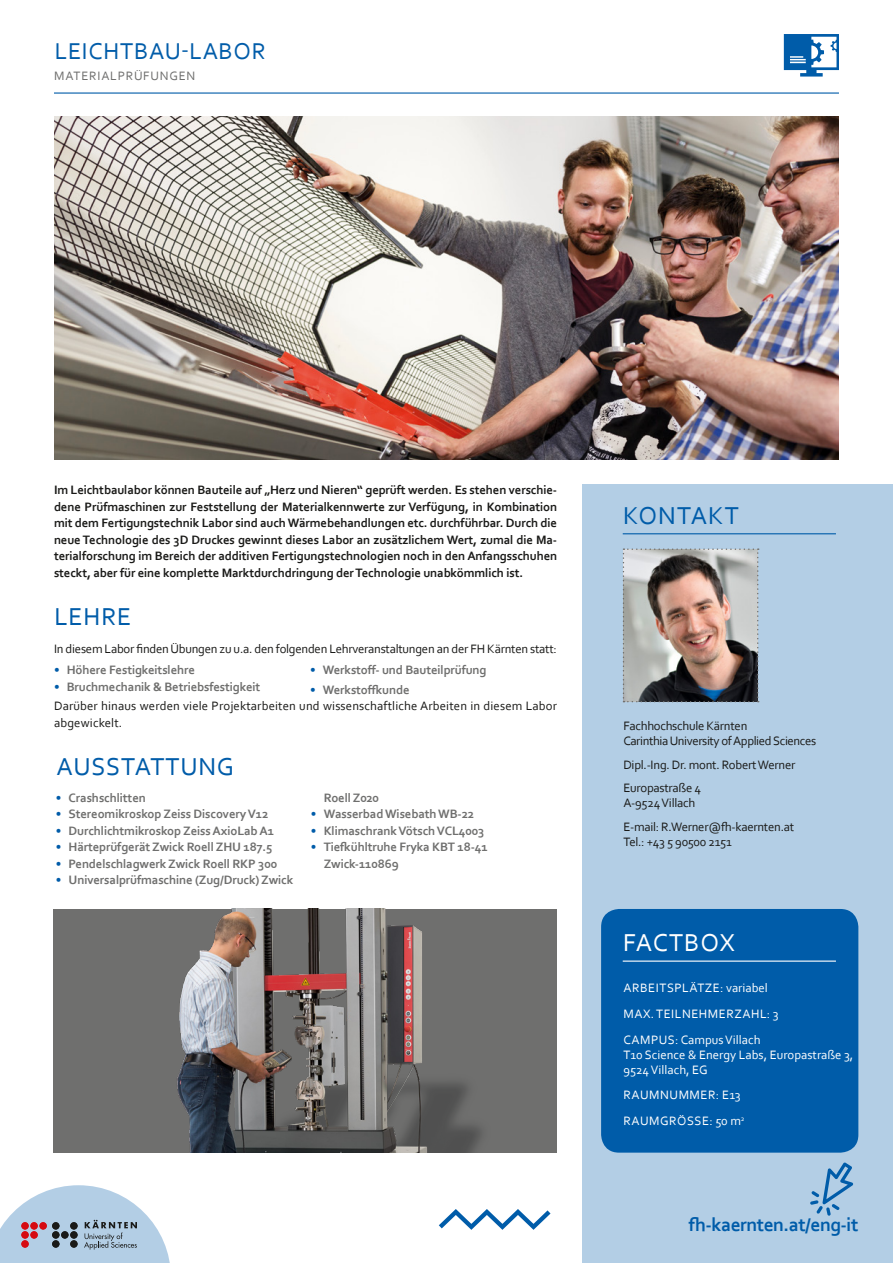
<style>
.page{position:relative;width:893px;height:1263px;background:#fff}
.page>*{position:absolute;margin:0;border:0;box-sizing:border-box;transform-origin:0 0}
.t1{font:25.65px "Corbel";letter-spacing:.03em;color:#005ca9}
.t2{font:25.65px "Corbel";letter-spacing:.035em;color:#fff}
.t3{font:24px "Corbel";letter-spacing:.03em;color:#005ca9}
.t4{font:700 19.5px "Corbel";letter-spacing:-.025em;color:#005ca9}
.t5{font:700 12.75px/16.5px "Corbel";letter-spacing:-.01em;color:#1a1a18;text-align:justify}
.t6{font:700 12.75px/16.5px "Corbel";letter-spacing:-.01em;color:#6f6f6e}
.t7{font:12.75px/15px "Corbel";letter-spacing:-.02em;color:#1a1a18}
.t8{font:12.75px/16.5px "Corbel";letter-spacing:.01em;color:#1a1a18}
.t9{font:12.75px "Corbel";letter-spacing:.04em;color:#fff}
.t10{font:12.75px/15px "Corbel";color:#fff}
.t11{font:12.75px "Corbel";letter-spacing:.06em;color:#6f6f6e}
.s1{color:#005ca9}
</style>
<div class="page">
<div style="left:582px;top:484px;width:311px;height:779px;background:#b3cee5"></div>
<svg style="left:0;top:1185px;width:170px;height:78px"></svg>
<div style="left:21px;top:1222px;width:8px;height:7px;background:#d60a11;border-radius:50%"></div>
<div style="left:30px;top:1222px;width:8px;height:7px;background:#d60a11;border-radius:50%"></div>
<div style="left:39px;top:1222px;width:8px;height:7px;background:#d60a11;border-radius:50%"></div>
<div style="left:21px;top:1231px;width:8px;height:7px;background:#d60a11;border-radius:50%"></div>
<div style="left:30px;top:1231px;width:8px;height:7px;background:#d60a11;border-radius:50%"></div>
<div style="left:21px;top:1240px;width:8px;height:7px;background:#d60a11;border-radius:50%"></div>
<div style="left:52px;top:1222px;width:7px;height:7px;background:#1a1a18;border-radius:50%"></div>
<div style="left:70px;top:1222px;width:8px;height:7px;background:#1a1a18;border-radius:50%"></div>
<div style="left:52px;top:1231px;width:7px;height:7px;background:#1a1a18;border-radius:50%"></div>
<div style="left:61px;top:1231px;width:8px;height:7px;background:#1a1a18;border-radius:50%"></div>
<div style="left:70px;top:1231px;width:8px;height:7px;background:#1a1a18;border-radius:50%"></div>
<div style="left:52px;top:1240px;width:7px;height:7px;background:#1a1a18;border-radius:50%"></div>
<div style="left:70px;top:1240px;width:8px;height:7px;background:#1a1a18;border-radius:50%"></div>
<hr style="left:54px;top:92px;width:785px;height:2px;background:#005ca9">
<svg style="left:784px;top:34px;width:55px;height:43px"></svg>
<hr style="left:623px;top:533px;width:213px;height:1px;background:#005ca9">
<div style="left:601px;top:909px;width:257px;height:243px;background:#005ca9;border-radius:18px"></div>
<hr style="left:623px;top:960px;width:213px;height:2px;background:#fff">
<svg style="left:810px;top:1162px;width:43px;height:54px"></svg>
<svg style="left:439px;top:1209px;width:112px;height:21px"></svg>
<img style="left:54px;top:116px;width:785px;height:343px">
<div style="left:54px;top:909px;width:503px;height:243px;background:#6f6f6e"></div>
<img style="left:177px;top:909px;width:305px;height:243px">
<img style="left:623px;top:548px;width:136px;height:154px">
<p class="t3" style="left:55px;top:36px;width:213px">LEICHTBAU-LABOR</p>
<p class="t11" style="left:54px;top:68px;width:143px">MATERIALPRÜFUNGEN</p>
<p class="t5" style="left:54px;top:481px;width:505px">Im Leichtbaulabor können Bauteile auf „Herz und Nieren“ geprüft werden. Es stehen verschie&shy;dene Prüfmaschinen zur Feststellung der Materialkennwerte zur Verfügung, in Kombination mit dem Fertigungstechnik Labor sind auch Wärmebehandlungen etc. durchführbar. Durch die neue Technologie des 3D Druckes gewinnt dieses Labor an zusätzlichem Wert, zumal die Ma&shy;terialforschung im Bereich der additiven Fertigungstechnologien noch in den Anfangsschuhen steckt, aber für eine komplette Marktdurchdringung der Technologie unabkömmlich ist.</p>
<p class="t1" style="left:55px;top:601px;width:78px">LEHRE</p>
<p class="t7" style="left:54px;top:641px;width:504px">In diesem Labor finden Übungen zu u.a. den folgenden Lehrveranstaltungen an der FH Kärnten statt:</p>
<p class="t6" style="left:54px;top:661px;width:143px"><span class="s1">•</span> Höhere Festigkeitslehre</p>
<p class="t6" style="left:54px;top:678px;width:208px"><span class="s1">•</span> Bruchmechanik &amp; Betriebsfestigkeit</p>
<p class="t6" style="left:310px;top:661px;width:178px"><span class="s1">•</span> Werkstoff- und Bauteilprüfung</p>
<p class="t6" style="left:310px;top:681px;width:101px"><span class="s1">•</span> Werkstoffkunde</p>
<p class="t8" style="left:54px;top:697px;width:505px">Darüber hinaus werden viele Projektarbeiten und wissenschaftliche Arbeiten in diesem Labor abgewickelt.</p>
<p class="t1" style="left:56px;top:751px;width:179px">AUSSTATTUNG</p>
<p class="t6" style="left:56px;top:789px;width:91px"><span class="s1">•</span> Crashschlitten</p>
<p class="t6" style="left:56px;top:805px;width:214px"><span class="s1">•</span> Stereomikroskop Zeiss Discovery V12</p>
<p class="t6" style="left:56px;top:822px;width:220px"><span class="s1">•</span> Durchlichtmikroskop Zeiss AxioLab A1</p>
<p class="t6" style="left:56px;top:838px;width:218px"><span class="s1">•</span> Härteprüfgerät Zwick Roell ZHU 187.5</p>
<p class="t6" style="left:56px;top:855px;width:223px"><span class="s1">•</span> Pendelschlagwerk Zwick Roell RKP 300</p>
<p class="t6" style="left:56px;top:871px;width:239px"><span class="s1">•</span> Universalprüfmaschine (Zug/Druck) Zwick</p>
<p class="t6" style="left:324px;top:789px;width:57px">Roell Z020</p>
<p class="t6" style="left:311px;top:805px;width:165px"><span class="s1">•</span> Wasserbad Wisebath WB-22</p>
<p class="t6" style="left:311px;top:822px;width:175px"><span class="s1">•</span> Klimaschrank Vötsch VCL4003</p>
<p class="t6" style="left:324px;top:838px;width:166px;text-indent:-13px"><span class="s1">•</span> Tiefkühltruhe Fryka KBT 18-41<br>Zwick-110869</p>
<p class="t1" style="left:623px;top:500px;width:117px">KONTAKT</p>
<p class="t7" style="left:623px;top:718px;width:194px">Fachhochschule Kärnten<br>Carinthia University of Applied Sciences</p>
<p class="t7" style="left:623px;top:757px;width:174px">Dipl.-Ing. Dr. mont. Robert Werner</p>
<p class="t7" style="left:623px;top:780px;width:79px">Europastraße 4</p>
<p class="t7" style="left:623px;top:795px;width:73px">A-9524 Villach</p>
<p class="t7" style="left:623px;top:819px;width:172px">E-mail: R.Werner@fh-kaernten.at</p>
<p class="t7" style="left:623px;top:834px;width:110px">Tel.: +43 5 90500 2151</p>
<p class="t2" style="left:623px;top:927px;width:113px">FACTBOX</p>
<p class="t9" style="left:624px;top:980px;width:146px">ARBEITSPLÄTZE: variabel</p>
<p class="t9" style="left:624px;top:1006px;width:157px">MAX. TEILNEHMERZAHL: 3</p>
<p class="t10" style="left:623px;top:1032px;width:231px">CAMPUS: Campus Villach<br>T10 Science &amp; Energy Labs, Europastraße 3,<br>9524 Villach, EG</p>
<p class="t9" style="left:624px;top:1087px;width:118px">RAUMNUMMER: E13</p>
<p class="t9" style="left:624px;top:1113px;width:123px">RAUMGRÖSSE: 50 m<sup>2</sup></p>
<p class="t4" style="left:689px;top:1212px;width:171px">fh-kaernten.at/eng-it</p>
</div>
